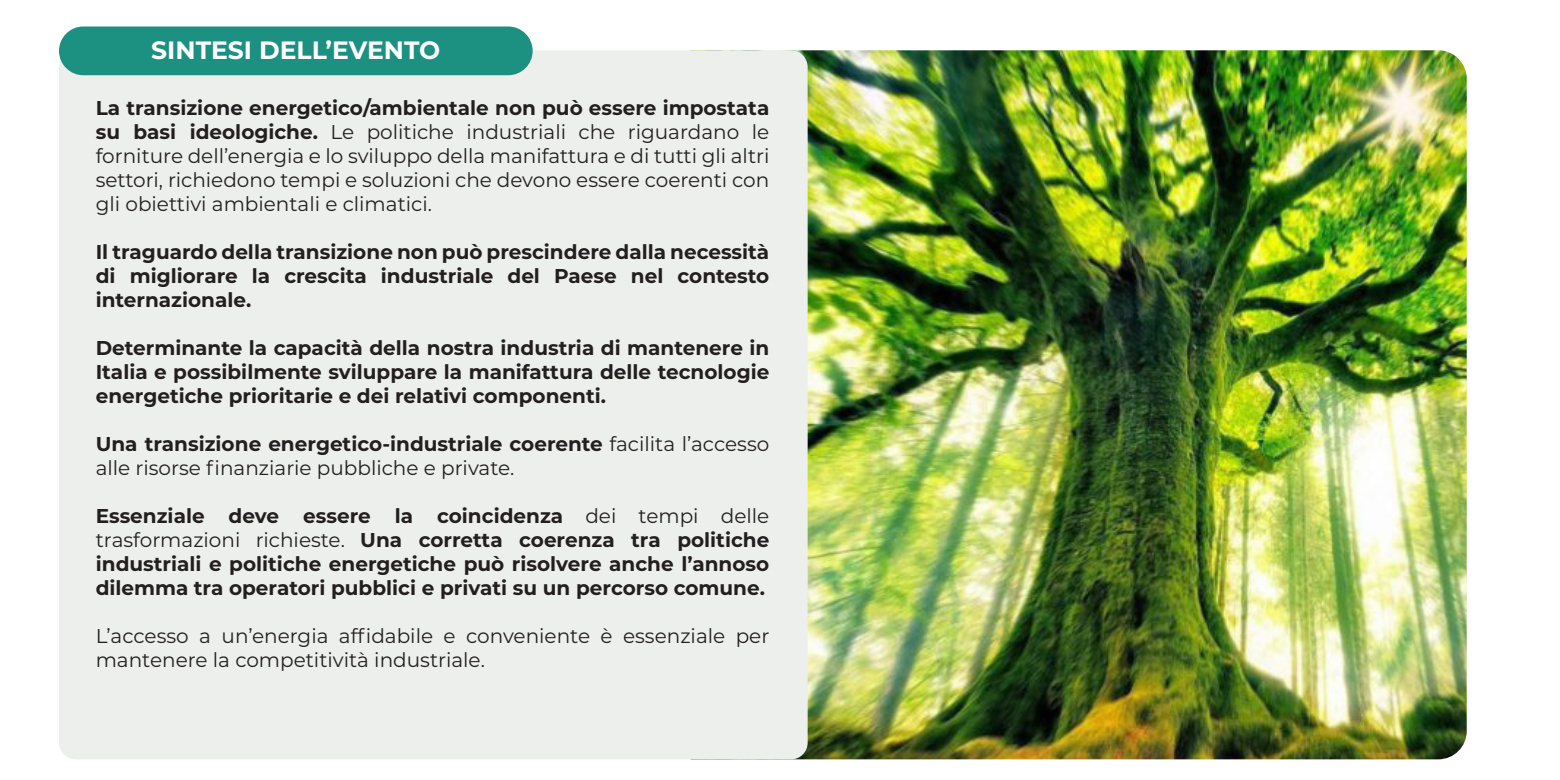
<style>
.page{position:relative;width:1560px;height:780px;background:#fff}
.page>*{position:absolute;margin:0;border:0;box-sizing:border-box;transform-origin:0 0}
.t1{font:700 25px "Montserrat";color:#fff}
.t2{font:700 20px/24px "Montserrat";color:#231f20;text-align:justify}
.t3{font:20px/24px "Montserrat";color:#231f20}
.s1{font-weight:700}
.s2{font-weight:400}
</style>
<div class="page">
<img style="left:794px;top:50px;width:672px;height:709px">
<div style="left:59px;top:50px;width:748px;height:709px;background:#edefed;border-radius:17px"></div>
<div style="left:59px;top:26px;width:473px;height:49px;background:#1c9081;border-radius:24px"></div>
<p class="t1" style="left:151px;top:32px;width:290px">SINTESI DELL’EVENTO</p>
<p class="t3" style="left:96px;top:95px;width:675px;text-align:justify"><span class="s1">La transizione energetico/ambientale non può essere impostata su basi ideologiche.</span> Le politiche industriali che riguardano le forniture dell’energia e lo sviluppo della manifattura e di tutti gli altri settori, richiedono tempi e soluzioni che devono essere coerenti con gli obiettivi ambientali e climatici.</p>
<p class="t2" style="left:96px;top:239px;width:675px">Il traguardo della transizione non può prescindere dalla necessità di migliorare la crescita industriale del Paese nel contesto internazionale.</p>
<p class="t2" style="left:96px;top:335px;width:675px">Determinante la capacità della nostra industria di mantenere in Italia e possibilmente sviluppare la manifattura delle tecnologie energetiche prioritarie e dei relativi componenti.</p>
<p class="t3" style="left:96px;top:431px;width:675px"><span class="s1">Una transizione energetico-industriale coerente</span> facilita l’accesso alle risorse finanziarie pubbliche e private.</p>
<p class="t2" style="left:96px;top:503px;width:675px">Essenziale deve essere la coincidenza <span class="s2">dei tempi delle trasformazioni richieste.</span> Una corretta coerenza tra politiche industriali e politiche energetiche può risolvere anche l’annoso dilemma tra operatori pubblici e privati su un percorso comune.</p>
<p class="t3" style="left:96px;top:623px;width:675px">L’accesso a un’energia affidabile e conveniente è essenziale per mantenere la competitività industriale.</p>
</div>
